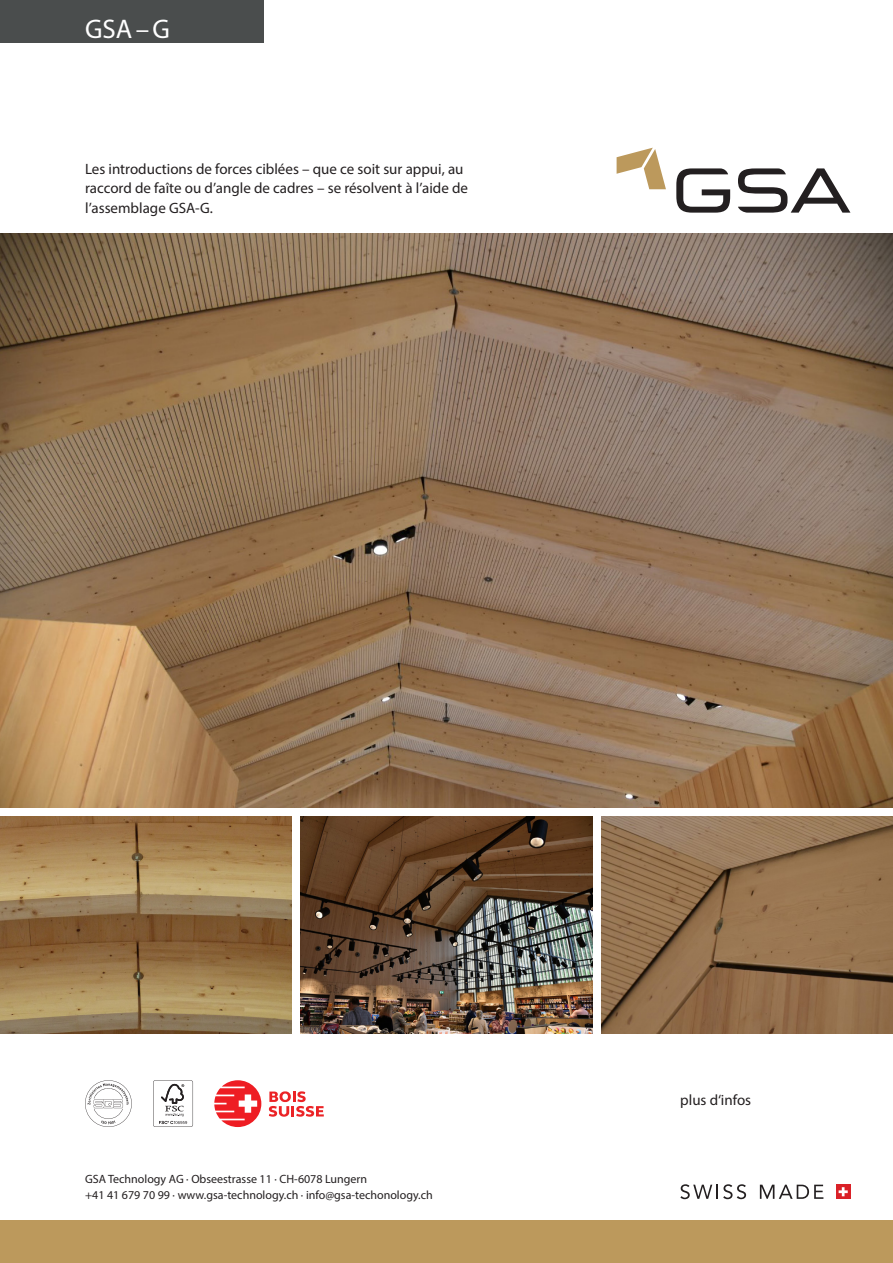
<style>
.page{position:relative;width:893px;height:1263px;background:#fff}
.page>*{position:absolute;margin:0;border:0;box-sizing:border-box;transform-origin:0 0}
.t1{font:27px "Myriad Pro";color:#fff}
.t2{font:15px/19.5px "Myriad Pro";color:#231f20}
.t3{font:12px "Myriad Pro";color:#231f20}
</style>
<div class="page">
<svg style="left:676px;top:168px;width:54px;height:45px"></svg>
<svg style="left:738px;top:168px;width:112px;height:45px"></svg>
<svg style="left:617px;top:148px;width:49px;height:41px"></svg>
<div style="left:0;top:0;width:264px;height:43px;background:#4a4d4d"></div>
<img style="left:0;top:234px;width:893px;height:574px">
<img style="left:0;top:816px;width:292px;height:217px">
<img style="left:601px;top:816px;width:292px;height:217px">
<img style="left:300px;top:816px;width:292px;height:217px">
<svg style="left:680px;top:1184px;width:66px;height:15px"></svg>
<svg style="left:760px;top:1185px;width:63px;height:14px"></svg>
<div style="left:836px;top:1184px;width:14px;height:15px;background:#da2128"></div>
<svg style="left:839px;top:1187px;width:9px;height:9px"></svg>
<svg style="left:153px;top:1080px;width:40px;height:47px"></svg>
<svg style="left:85px;top:1080px;width:47px;height:47px"></svg>
<div style="left:0;top:1220px;width:893px;height:43px;background:#bc995c"></div>
<svg style="left:214px;top:1080px;width:47px;height:47px"></svg>
<svg style="left:269px;top:1091px;width:55px;height:26px"></svg>
<p class="t1" style="left:85px;top:13px;width:86px">GSA–G</p>
<p class="t2" style="left:85px;top:159px;width:385px">Les introductions de forces ciblées – que ce soit sur appui, au raccord de faîte ou d’angle de cadres – se résolvent à l’aide de l’assemblage GSA-G.</p>
<p class="t3" style="left:85px;top:1171px;width:284px">GSA Technology AG · Obseestrasse 11 · CH-6078 Lungern</p>
<p class="t3" style="left:85px;top:1188px;width:349px">+41 41 679 70 99 · www.gsa-technology.ch · info@gsa-techonology.ch</p>
<p class="t2" style="left:680px;top:1090px;width:72px">plus d‘infos</p>
</div>
